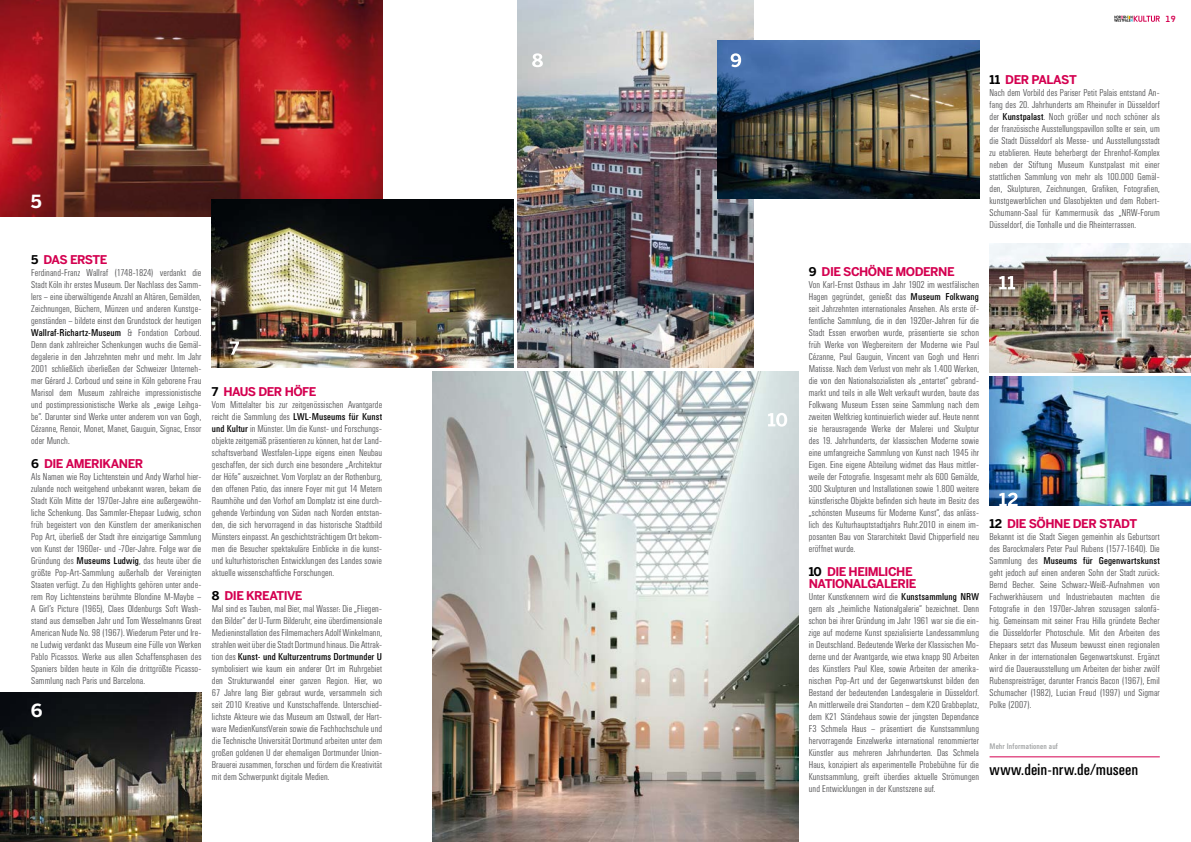
<style>
.page{position:relative;width:1191px;height:842px;background:#fff}
.page>*{position:absolute;margin:0;border:0;box-sizing:border-box;transform-origin:0 0}
.t1{font:700 18px "Benton Sans";color:#fff}
.t2{font:16px "Univers Condensed BQ";letter-spacing:-.005em;color:#000}
.t3{font:700 12px/12px "Benton Sans";letter-spacing:-.045em;color:#d40050}
.t4{font:700 10px "Regular";color:#d40050}
.t5{font:300 9.8px/12px "Univers Condensed BQ";letter-spacing:.01em;color:#4b4b4d;text-align:justify}
.t6{font:8px "Univers Condensed BQ";letter-spacing:.015em;color:#9c9e9f}
.s1{color:#000}
.s2{font-weight:400;color:#000}
</style>
<div class="page">
<svg style="left:1114px;top:16px;width:45px;height:6px"></svg>
<img style="left:0;top:693px;width:201px;height:149px">
<img style="left:432px;top:372px;width:366px;height:470px">
<img style="left:0;top:0;width:382px;height:216px">
<img style="left:212px;top:199px;width:301px;height:169px">
<img style="left:517px;top:0;width:236px;height:368px">
<svg style="left:230px;top:341px;width:9px;height:14px"></svg>
<img style="left:717px;top:41px;width:262px;height:157px">
<svg style="left:532px;top:53px;width:11px;height:14px"></svg>
<img style="left:989px;top:244px;width:202px;height:128px">
<img style="left:989px;top:377px;width:202px;height:129px">
<svg style="left:999px;top:276px;width:16px;height:13px"></svg>
<svg style="left:999px;top:493px;width:18px;height:13px"></svg>
<svg style="left:768px;top:413px;width:19px;height:14px"></svg>
<svg style="left:730px;top:53px;width:11px;height:14px"></svg>
<hr style="left:989px;top:756px;width:170px;height:1px;background:#d40050">
<h1 class="t1" style="left:31px;top:191px;width:12px">5</h1>
<p class="t3" style="left:31px;top:253px;width:78px"><span class="s1">5</span> DAS ERSTE</p>
<p class="t5" style="left:31px;top:267px;width:172px">Ferdinand-Franz Wallraf (1748-1824) verdankt die Stadt Köln ihr erstes Museum. Der Nachlass des Samm&shy;lers – eine überwältigende Anzahl an Altären, Gemälden, Zeichnungen, Büchern, Münzen und anderen Kunstge&shy;genständen – bildete einst den Grundstock der heutigen <span class="s2">Wallraf-Richartz-Museum</span> &amp; Fondation Corboud.<br>Denn dank zahlreicher Schenkungen wuchs die Gemäl&shy;degalerie in den Jahrzehnten mehr und mehr. Im Jahr 2001 schließlich überließen der Schweizer Unterneh&shy;mer Gérard J. Corboud und seine in Köln geborene Frau Marisol dem Museum zahlreiche impressionistische und postimpressionistische Werke als „ewige Leihga&shy;be“. Darunter sind Werke unter anderem von van Gogh, Cézanne, Renoir, Monet, Manet, Gauguin, Signac, Ensor oder Munch.</p>
<p class="t3" style="left:31px;top:457px;width:114px"><span class="s1">6</span> DIE AMERIKANER</p>
<p class="t5" style="left:31px;top:471px;width:172px">Als Namen wie Roy Lichtenstein und Andy Warhol hier&shy;zulande noch weitgehend unbekannt waren, bekam die Stadt Köln Mitte der 1970er-Jahre eine außergewöhn&shy;liche Schenkung. Das Sammler-Ehepaar Ludwig, schon früh begeistert von den Künstlern der amerikanischen Pop Art, überließ der Stadt ihre einzigartige Sammlung von Kunst der 1960er- und -70er-Jahre. Folge war die Gründung des <span class="s2">Museums Ludwig</span>, das heute über die größte Pop-Art-Sammlung außerhalb der Vereinigten Staaten verfügt. Zu den Highlights gehören unter ande&shy;rem Roy Lichtensteins berühmte Blondine M-Maybe – A Girl’s Picture (1965), Claes Oldenburgs Soft Wash&shy;stand aus demselben Jahr und Tom Wesselmanns Great American Nude No. 98 (1967). Wiederum Peter und Ire&shy;ne Ludwig verdankt das Museum eine Fülle von Werken Pablo Picassos. Werke aus allen Schaffensphasen des Spaniers bilden heute in Köln die drittgrößte Picasso-Sammlung nach Paris und Barcelona.</p>
<h1 class="t1" style="left:31px;top:699px;width:13px">6</h1>
<p class="t3" style="left:212px;top:385px;width:106px"><span class="s1">7</span> HAUS DER HÖFE</p>
<p class="t5" style="left:212px;top:399px;width:172px">Vom Mittelalter bis zur zeitgenössischen Avantgarde reicht die Sammlung des <span class="s2">LWL-Museums für Kunst und Kultur</span> in Münster. Um die Kunst- und Forschungs&shy;objekte zeitgemäß präsentieren zu können, hat der Land&shy;schaftsverband Westfalen-Lippe eigens einen Neubau geschaffen, der sich durch eine besondere „Architektur der Höfe“ auszeichnet. Vom Vorplatz an der Rothenburg, den offenen Patio, das innere Foyer mit gut 14 Metern Raumhöhe und den Vorhof am Domplatz ist eine durch&shy;gehende Verbindung von Süden nach Norden entstan&shy;den, die sich hervorragend in das historische Stadtbild Münsters einpasst. An geschichtsträchtigem Ort bekom&shy;men die Besucher spektakuläre Einblicke in die kunst&shy;und kulturhistorischen Entwicklungen des Landes sowie aktuelle wissenschaftliche Forschungen.</p>
<p class="t3" style="left:212px;top:589px;width:92px"><span class="s1">8</span> DIE KREATIVE</p>
<p class="t5" style="left:212px;top:603px;width:172px">Mal sind es Tauben, mal Bier, mal Wasser: Die „Fliegen&shy;den Bilder“ der U-Turm Bilderuhr, eine überdimensionale Medieninstallation des Filmemachers Adolf Winkelmann, strahlen weit über die Stadt Dortmund hinaus. Die Attrak&shy;tion des <span class="s2">Kunst- und Kulturzentrums Dortmunder U </span>symbolisiert wie kaum ein anderer Ort im Ruhrgebiet den Strukturwandel einer ganzen Region. Hier, wo 67 Jahre lang Bier gebraut wurde, versammeln sich seit 2010 Kreative und Kunstschaffende. Unterschied&shy;lichste Akteure wie das Museum am Ostwall, der Hart&shy;ware MedienKunstVerein sowie die Fachhochschule und die Technische Universität Dortmund arbeiten unter dem großen goldenen U der ehemaligen Dortmunder Union-Brauerei zusammen, forschen und fördern die Kreativität mit dem Schwerpunkt digitale Medien.</p>
<p class="t4" style="left:1165px;top:13px;width:12px">19</p>
<p class="t3" style="left:989px;top:73px;width:89px"><span class="s1">11</span> DER PALAST</p>
<p class="t5" style="left:989px;top:87px;width:172px">Nach dem Vorbild des Pariser Petit Palais entstand An&shy;fang des 20. Jahrhunderts am Rheinufer in Düsseldorf der <span class="s2">Kunstpalast</span>. Noch größer und noch schöner als der französische Ausstellungspavillon sollte er sein, um die Stadt Düsseldorf als Messe- und Ausstellungsstadt zu etablieren. Heute beherbergt der Ehrenhof-Komplex neben der Stiftung Museum Kunstpalast mit einer stattlichen Sammlung von mehr als 100.000 Gemäl&shy;den, Skulpturen, Zeichnungen, Grafiken, Fotografien, kunstgewerblichen und Glasobjekten und dem Robert-Schumann-Saal für Kammermusik das „NRW-Forum Düsseldorf, die Tonhalle und die Rheinterrassen.</p>
<p class="t3" style="left:808px;top:265px;width:147px"><span class="s1">9</span> DIE SCHÖNE MODERNE</p>
<p class="t5" style="left:808px;top:279px;width:172px">Von Karl-Ernst Osthaus im Jahr 1902 im westfälischen Hagen gegründet, genießt das <span class="s2">Museum Folkwang </span>seit Jahrzehnten internationales Ansehen. Als erste öf&shy;fentliche Sammlung, die in den 1920er-Jahren für die Stadt Essen erworben wurde, präsentierte sie schon früh Werke von Wegbereitern der Moderne wie Paul Cézanne, Paul Gauguin, Vincent van Gogh und Henri Matisse. Nach dem Verlust von mehr als 1.400 Werken, die von den Nationalsozialisten als „entartet“ gebrand&shy;markt und teils in alle Welt verkauft wurden, baute das Folkwang Museum Essen seine Sammlung nach dem zweiten Weltkrieg kontinuierlich wieder auf. Heute nennt sie herausragende Werke der Malerei und Skulptur des 19. Jahrhunderts, der klassischen Moderne sowie eine umfangreiche Sammlung von Kunst nach 1945 ihr Eigen. Eine eigene Abteilung widmet das Haus mittler&shy;weile der Fotografie. Insgesamt mehr als 600 Gemälde, 300 Skulpturen und Installationen sowie 1.800 weitere künstlerische Objekte befinden sich heute im Besitz des „schönsten Museums für Moderne Kunst“, das anläss&shy;lich des Kulturhauptstadtjahrs Ruhr.2010 in einem im&shy;posanten Bau von Stararchitekt David Chipperfield neu eröffnet wurde.</p>
<p class="t3" style="left:808px;top:565px;width:109px"><span class="s1">10</span> DIE HEIMLICHE<br>NATIONALGALERIE</p>
<p class="t5" style="left:808px;top:591px;width:172px">Unter Kunstkennern wird die <span class="s2">Kunstsammlung NRW </span>gern als „heimliche Nationalgalerie“ bezeichnet. Denn schon bei ihrer Gründung im Jahr 1961 war sie die ein&shy;zige auf moderne Kunst spezialisierte Landessammlung in Deutschland. Bedeutende Werke der Klassischen Mo&shy;derne und der Avantgarde, wie etwa knapp 90 Arbeiten des Künstlers Paul Klee, sowie Arbeiten der amerika&shy;nischen Pop-Art und der Gegenwartskunst bilden den Bestand der bedeutenden Landesgalerie in Düsseldorf.<br>An mittlerweile drei Standorten – dem K20 Grabbeplatz, dem K21 Ständehaus sowie der jüngsten Dependance F3 Schmela Haus – präsentiert die Kunstsammlung hervorragende Einzelwerke international renommierter Künstler aus mehreren Jahrhunderten. Das Schmela Haus, konzipiert als experimentelle Probebühne für die Kunstsammlung, greift überdies aktuelle Strömungen und Entwicklungen in der Kunstszene auf.</p>
<p class="t3" style="left:989px;top:517px;width:149px"><span class="s1">12</span> DIE SÖHNE DER STADT</p>
<p class="t5" style="left:989px;top:531px;width:172px">Bekannt ist die Stadt Siegen gemeinhin als Geburtsort des Barockmalers Peter Paul Rubens (1577-1640). Die Sammlung des <span class="s2">Museums für Gegenwartskunst </span>geht jedoch auf einen anderen Sohn der Stadt zurück:<br>Bernd Becher. Seine Schwarz-Weiß-Aufnahmen von Fachwerkhäusern und Industriebauten machten die Fotografie in den 1970er-Jahren sozusagen salonfä&shy;hig. Gemeinsam mit seiner Frau Hilla gründete Becher die Düsseldorfer Photoschule. Mit den Arbeiten des Ehepaars setzt das Museum bewusst einen regionalen Anker in der internationalen Gegenwartskunst. Ergänzt wird die Dauerausstellung um Arbeiten der bisher zwölf Rubenspreisträger, darunter Francis Bacon (1967), Emil Schumacher (1982), Lucian Freud (1997) und Sigmar Polke (2007).</p>
<p class="t6" style="left:989px;top:742px;width:70px">Mehr Informationen auf</p>
<h2 class="t2" style="left:989px;top:761px;width:150px">www.dein-nrw.de/museen</h2>
</div>
